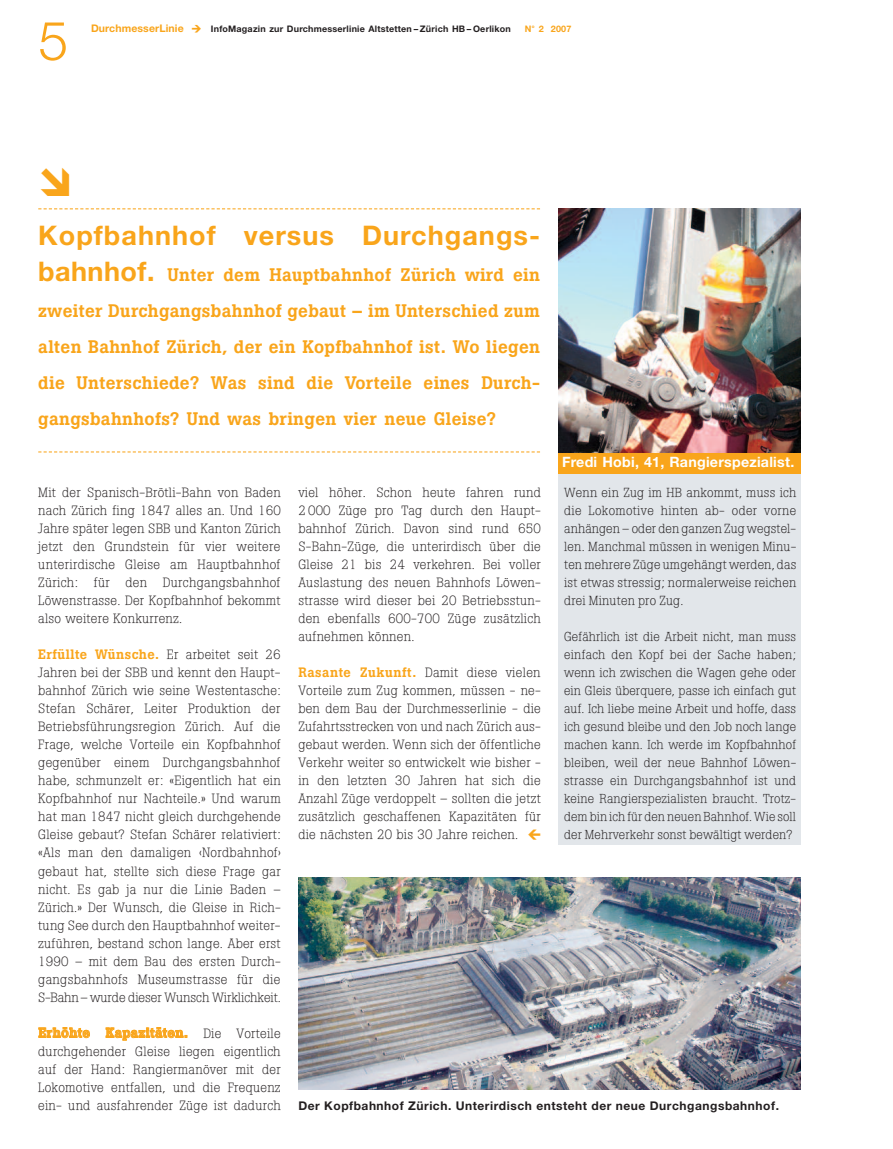
<style>
.page{position:relative;width:893px;height:1149px;background:#fff}
.page>*{position:absolute;margin:0;border:0;box-sizing:border-box;transform-origin:0 0}
.t1{font:300 54px "Helvetica Neue LT";color:#f9a51b}
.t2{font:36px "Mini Pics International";color:#f9a51b}
.t3{font:700 27px "Helvetica Neue LT";letter-spacing:.04em;color:#f9a51b}
.t4{font:500 18px/36px "Boton";letter-spacing:.02em;color:#f9a51b;text-align:justify}
.t5{font:700 14.25px "Helvetica Neue LT";letter-spacing:.015em;color:#fff}
.t6{font:500 13.5px "Boton";letter-spacing:.03em;color:#f9a51b}
.t7{font:300 13.2px/18px "Botonsbb";letter-spacing:.015em;color:#231f20;text-align:justify}
.t8{font:300 12.9px/18px "Botonsbb";letter-spacing:.015em;color:#231f20;text-align:justify}
.t9{font:300 12.75px/18px "Botonsbb";letter-spacing:.01em;color:#231f20;text-align:justify}
.t10{font:700 12px "Helvetica Neue LT";letter-spacing:.045em;color:#231f20}
.t11{font:700 9px "Helvetica Neue LT";letter-spacing:.02em;color:#231f20}
.t12{font:700 9px "Helvetica Neue LT";color:#f9a51b}
.t13{font:700 4.5px "Helvetica Neue LT";color:#f9a51b}
.s1{font-size:10.5px;color:#f9a51b}
.s2{font-family:"Mini Pics International";font-weight:400;color:#f9a51b}
.s3{font-family:"Helvetica Neue LT";font-weight:700;font-size:27px}
.s4{font-family:"Botonsbb";font-weight:300;font-size:13.2px;color:#231f20}
.s5{font-family:"Boton";font-weight:500;font-size:13.5px;color:#f9a51b}
.s6{font-family:"Mini Pics International";font-weight:400;font-size:12px;color:#f9a51b}
</style>
<div class="page">
<div style="left:558px;top:426px;width:243px;height:418px;background:#e2e6ea"></div>
<svg style="left:38px;top:451px;width:502px;height:1px"></svg>
<svg style="left:38px;top:208px;width:502px;height:1px"></svg>
<div style="left:558px;top:452px;width:243px;height:21px;background:#f9a51b"></div>
<img style="left:558px;top:209px;width:243px;height:243px">
<img style="left:298px;top:877px;width:503px;height:212px">
<h1 class="t1" style="left:38px;top:21px;width:32px">5</h1>
<p class="t11" style="left:91px;top:26px;width:421px"><span class="s1">DurchmesserLinie</span> <span class="s2">E</span> InfoMagazin zur Durchmesserlinie Altstetten – Zürich HB – Oerlikon</p>
<p class="t12" style="left:525px;top:26px;width:8px">N</p>
<p class="t13" style="left:532px;top:25px;width:4px">o</p>
<p class="t12" style="left:539px;top:26px;width:34px">2 2007</p>
<h2 class="t2" style="left:40px;top:162px;width:33px">C</h2>
<h3 class="t3" style="left:38px;top:225px;width:503px">Kopfbahnhof versus Durchgangs-</h3>
<p class="t4" style="left:38px;top:258px;width:503px"><span class="s3">bahnhof.</span> Unter dem Hauptbahnhof Zürich wird ein zweiter Durchgangsbahnhof gebaut – im Unterschied zum alten Bahnhof Zürich, der ein Kopfbahnhof ist. Wo liegen die Unterschiede? Was sind die Vorteile eines Durch&shy;gangsbahnhofs? Und was bringen vier neue Gleise?</p>
<p class="t5" style="left:562px;top:456px;width:234px">Fredi Hobi, 41, Rangierspezialist.</p>
<p class="t7" style="left:38px;top:483px;width:244px">Mit der Spanisch-Brötli-Bahn von Baden nach Zürich fing 1847 alles an. Und 160<br>Jahre später legen SBB und Kanton Zürich jetzt den Grundstein für vier weitere unterirdische Gleise am Hauptbahnhof Zürich: für den Durchgangsbahnhof Löwenstrasse. Der Kopfbahnhof bekommt also weitere Konkurrenz.</p>
<p class="t6" style="left:38px;top:649px;width:244px">Erfüllte Wünsche. <span class="s4">Er arbeitet seit 26</span></p>
<p class="t7" style="left:38px;top:663px;width:244px">Jahren bei der SBB und kennt den Haupt&shy;bahnhof Zürich wie seine Westentasche:<br>Stefan Schärer, Leiter Produktion der Betriebsführungsregion Zürich. Auf die Frage, welche Vorteile ein Kopfbahnhof gegenüber einem Durchgangsbahnhof habe, schmunzelt er: «Eigentlich hat ein Kopfbahnhof nur Nachteile.» Und warum hat man 1847 nicht gleich durchgehende Gleise gebaut? Stefan Schärer relativiert: «Als man den damaligen ‹Nordbahnhof‡ gebaut hat, stellte sich diese Frage gar nicht. Es gab ja nur die Linie Baden – Zürich.» Der Wunsch, die Gleise in Rich&shy;tung See durch den Hauptbahnhof weiter&shy;zuführen, bestand schon lange. Aber erst 1990 – mit dem Bau des ersten Durch&shy;gangsbahnhofs Museumstrasse für die S-Bahn – wurde dieser Wunsch Wirklichkeit.</p>
<p class="t6" style="left:39px;top:1027px;width:244px">Erhöhte Kapazitäten. <span class="s4">Die Vorteile</span></p>
<p class="t7" style="left:38px;top:1041px;width:244px">durchgehender Gleise liegen eigentlich auf der Hand: Rangiermanöver mit der Lokomotive entfallen, und die Frequenz ein- und ausfahrender Züge ist dadurch</p>
<p class="t7" style="left:298px;top:483px;width:244px">viel höher. Schon heute fahren rund 2 000 Züge pro Tag durch den Haupt&shy;bahnhof Zürich. Davon sind rund 650<br>S-Bahn-Züge, die unterirdisch über die Gleise 21 bis 24 verkehren. Bei voller Auslastung des neuen Bahnhofs Löwen&shy;strasse wird dieser bei 20 Betriebsstun&shy;den ebenfalls 600-700 Züge zusätzlich aufnehmen können.</p>
<p class="t7" style="left:298px;top:663px;width:244px"><span class="s5">Rasante Zukunft.</span> Damit diese vielen Vorteile zum Zug kommen, müssen - ne&shy;ben dem Bau der Durchmesserlinie - die Zufahrtsstrecken von und nach Zürich aus&shy;gebaut werden. Wenn sich der öffentliche Verkehr weiter so entwickelt wie bisher - in den letzten 30 Jahren hat sich die Anzahl Züge verdoppelt – sollten die jetzt zusätzlich geschaffenen Kapazitäten für die nächsten 20 bis 30 Jahre reichen. <span class="s6">D</span></p>
<p class="t8" style="left:564px;top:483px;width:234px">Wenn ein Zug im HB ankommt, muss ich die Lokomotive hinten ab- oder vorne anhängen – oder den ganzen Zug wegstel&shy;len. Manchmal müssen in wenigen Minu&shy;ten mehrere Züge umgehängt werden, das ist etwas stressig; normalerweise reichen drei Minuten pro Zug.</p>
<p class="t9" style="left:564px;top:627px;width:234px">Gefährlich ist die Arbeit nicht, man muss einfach den Kopf bei der Sache haben; wenn ich zwischen die Wagen gehe oder ein Gleis überquere, passe ich einfach gut auf. Ich liebe meine Arbeit und hoffe, dass ich gesund bleibe und den Job noch lange machen kann. Ich werde im Kopfbahnhof bleiben, weil der neue Bahnhof Löwen&shy;strasse ein Durchgangsbahnhof ist und keine Rangierspezialisten braucht. Trotz&shy;dem bin ich für den neuen Bahnhof. Wie soll der Mehrverkehr sonst bewältigt werden?</p>
<p class="t10" style="left:298px;top:1100px;width:482px">Der Kopfbahnhof Zürich. Unterirdisch entsteht der neue Durchgangsbahnhof.</p>
</div>
